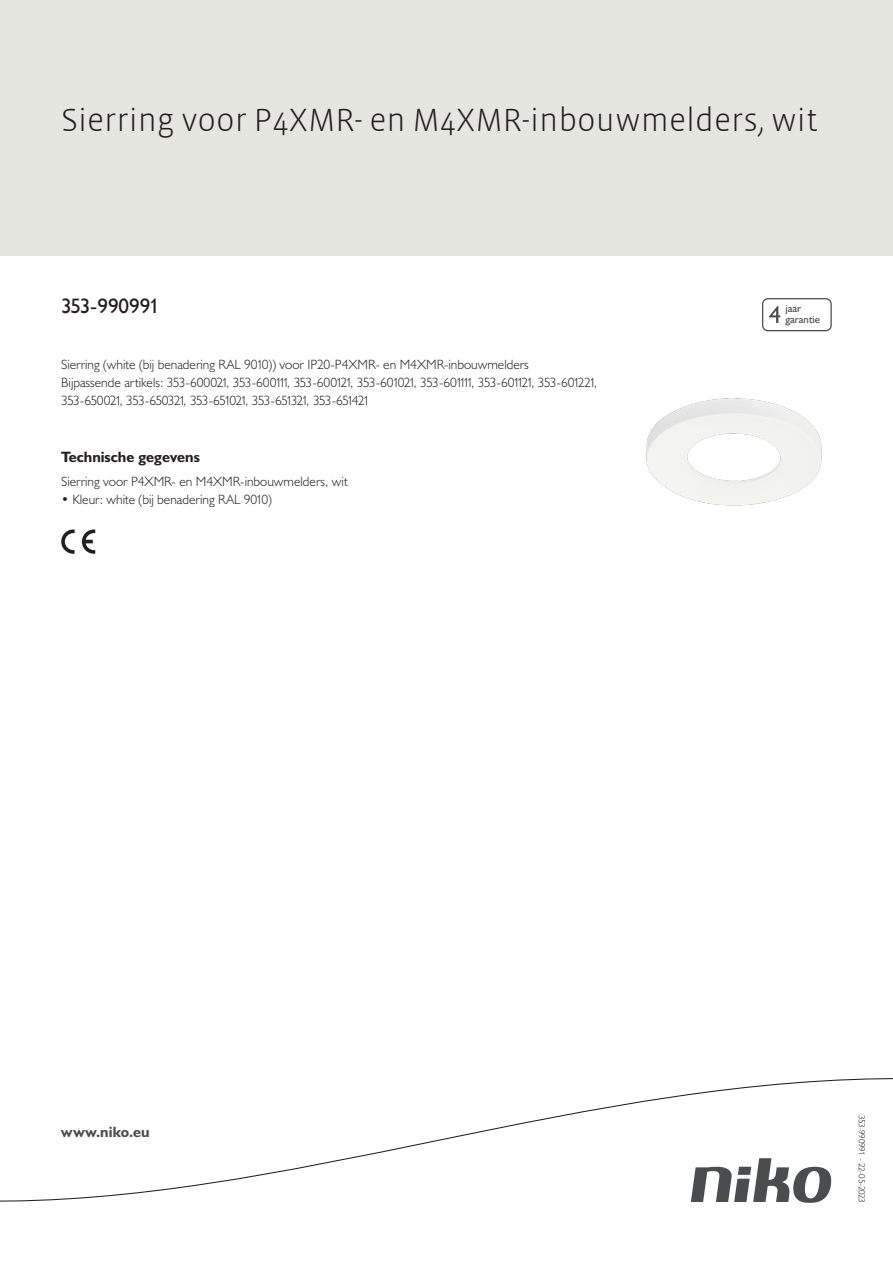
<style>
.page{position:relative;width:893px;height:1263px;background:#fff}
.page>*{position:absolute;margin:0;border:0;box-sizing:border-box;transform-origin:0 0}
.Title_datasheets{font:300 33px "Vista Sans";color:#231f20}
.Article_number{font:21px "Humanist 521 BT";color:#231f20}
.Titles_parts{font:700 15px "Humanist 521 BT";color:#231f20}
.titel_afbeelding{font:700 15px "Humanist 521 BT";letter-spacing:.005em;color:#4b4c4d}
.Platte_tekst_CAB{font:300 13.5px/18px "Humanist 521 BT";color:#231f20}
.USP_Bullets{font:300 13.5px "Humanist 521 BT";color:#231f20}
.t1{font:10.8px/10.8px "Humanist 521 BT";color:#4b4c4d}
.Revision{font:300 9px "Humanist 521 BT";letter-spacing:-.035em;color:#231f20}
</style>
<div class="page">
<div style="left:0;top:0;width:893px;height:255px;background:#e6e6e0"></div>
<svg style="left:82px;top:529px;width:13px;height:25px"></svg>
<svg style="left:61px;top:529px;width:14px;height:25px"></svg>
<svg style="left:762px;top:298px;width:70px;height:33px"></svg>
<svg style="left:0;top:1078px;width:893px;height:125px"></svg>
<img style="left:646px;top:398px;width:176px;height:108px">
<p class="Title_datasheets" style="left:61px;top:100px;width:758px">Sierring voor P4XMR- en M4XMR-inbouwmelders, wit</p>
<p class="Article_number" style="left:61px;top:293px;width:100px">353-990991</p>
<p class="t1" style="left:785px;top:303px;width:36px">jaar garantie</p>
<p class="Platte_tekst_CAB" style="left:61px;top:355px;width:537px">Sierring (white (bij benadering RAL 9010)) voor IP20-P4XMR- en M4XMR-inbouwmelders<br>Bijpassende artikels: 353-600021, 353-600111, 353-600121, 353-601021, 353-601111, 353-601121, 353-601221,<br>353-650021, 353-650321, 353-651021, 353-651321, 353-651421</p>
<p class="Titles_parts" style="left:61px;top:447px;width:140px">Technische gegevens</p>
<p class="Platte_tekst_CAB" style="left:61px;top:472px;width:288px">Sierring voor P4XMR- en M4XMR-inbouwmelders, wit</p>
<p class="USP_Bullets" style="left:61px;top:491px;width:212px">• Kleur: white (bij benadering RAL 9010)</p>
<p class="titel_afbeelding" style="left:61px;top:1122px;width:90px">www.niko.eu</p>
<p class="Revision" style="left:868px;top:1115px;width:89px;rotate:90deg">353-990991 - 22-05-2023</p>
</div>
